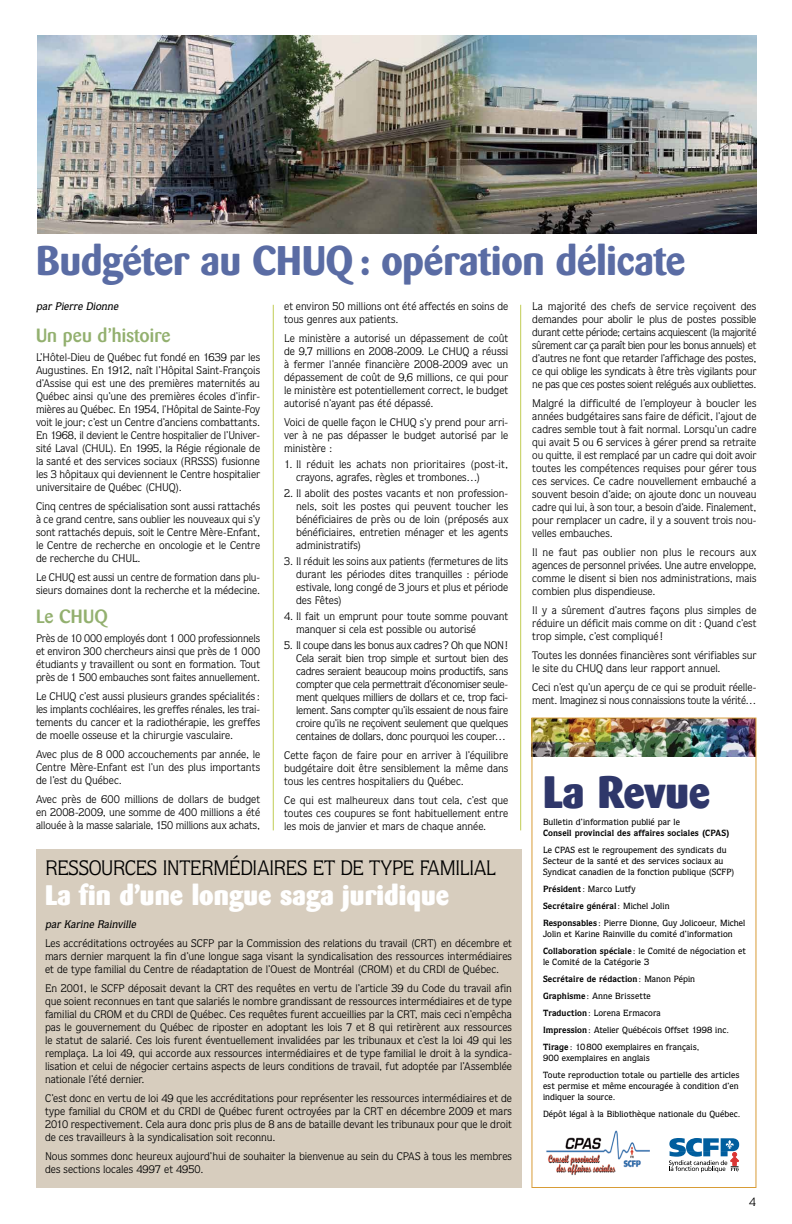
<style>
.page{position:relative;width:792px;height:1224px;background:#fff}
.page>*{position:absolute;margin:0;border:0;box-sizing:border-box;transform-origin:0 0}
.t1{font:800 45px "Barmeno";letter-spacing:-.005em;color:#2f376a}
.t2{font:700 41px "Barmeno";letter-spacing:-.005em;color:#5a6ca4}
.t3{font:800 28px "Barmeno";letter-spacing:.005em;color:#fff}
.t4{font:21px "Quorum IT Cby BT";letter-spacing:-.03em;color:#000}
.t5{font:500 19px "Barmeno";letter-spacing:.005em;color:#93b06f}
.t6{font:12px "Quorum IT Cby BT";color:#000}
.t7{font:11px/13px "Quorum IT Cby BT";letter-spacing:-.005em;color:#000;text-align:justify}
.t8{font:italic 500 11px "Quorum IT Cby BT";color:#000}
.t9{font:500 9px/17px "Quorum IT Cby BT";letter-spacing:.005em;color:#000}
.t10{font:700 9px "Quorum IT Cby BT";letter-spacing:.01em;color:#000}
.s1{font-weight:700}
.s2{font-weight:400}
</style>
<div class="page">
<img style="left:533px;top:720px;width:221px;height:37px">
<div style="left:531px;top:718px;width:225px;height:470px;border:1px solid #d89c36"></div>
<img style="left:546px;top:1130px;width:103px;height:45px">
<svg style="left:669px;top:1138px;width:70px;height:34px"></svg>
<hr style="left:273px;top:305px;width:1px;height:525px;background:#c1cc55">
<hr style="left:520px;top:305px;width:1px;height:525px;background:#c1cc55">
<div style="left:36px;top:850px;width:485px;height:338px;background:#d7cdbe"></div>
<img style="left:37px;top:36px;width:719px;height:198px">
<h2 class="t2" style="left:36px;top:236px;width:651px">Budgéter au CHUQ: opération délicate</h2>
<p class="t8" style="left:36px;top:300px;width:86px">par Pierre Dionne</p>
<h3 class="t5" style="left:36px;top:325px;width:136px">Un peu d’histoire</h3>
<p class="t7" style="left:36px;top:351px;width:226px">L’Hôtel-Dieu de Québec fut fondé en 1639 par les Augustines. En 1912, naît l’Hôpital Saint-François d’Assise qui est une des premières maternités au Québec ainsi qu’une des premières écoles d’infir&shy;mières au Québec. En 1954, l’Hôpital de Sainte-Foy voit le jour; c’est un Centre d’anciens combattants.<br>En 1968, il devient le Centre hospitalier de l’Univer&shy;sité Laval (CHUL). En 1995, la Régie régionale de la santé et des services sociaux (RRSSS) fusionne les 3 hôpitaux qui deviennent le Centre hospitalier universitaire de Québec (CHUQ).</p>
<p class="t7" style="left:36px;top:500px;width:226px">Cinq centres de spécialisation sont aussi rattachés à ce grand centre, sans oublier les nouveaux qui s’y sont rattachés depuis, soit le Centre Mère-Enfant, le Centre de recherche en oncologie et le Centre de recherche du CHUL.</p>
<p class="t7" style="left:36px;top:571px;width:226px">Le CHUQ est aussi un centre de formation dans plu&shy;sieurs domaines dont la recherche et la médecine.</p>
<h3 class="t5" style="left:36px;top:606px;width:73px">Le CHUQ</h3>
<p class="t7" style="left:36px;top:632px;width:226px">Près de 10 000 employés dont 1 000 professionnels et environ 300 chercheurs ainsi que près de 1 000 étudiants y travaillent ou sont en formation. Tout près de 1 500 embauches sont faites annuellement.</p>
<p class="t7" style="left:36px;top:690px;width:226px">Le CHUQ c’est aussi plusieurs grandes spécialités : les implants cochléaires, les greffes rénales, les trai&shy;tements du cancer et la radiothérapie, les greffes de moelle osseuse et la chirurgie vasculaire.</p>
<p class="t7" style="left:36px;top:748px;width:226px">Avec plus de 8 000 accouchements par année, le Centre Mère-Enfant est l’un des plus importants de l’est du Québec.</p>
<p class="t7" style="left:36px;top:793px;width:226px">Avec près de 600 millions de dollars de budget en 2008-2009, une somme de 400 millions a été allouée à la masse salariale, 150 millions aux achats,</p>
<p class="t7" style="left:284px;top:300px;width:226px">et environ 50 millions ont été affectés en soins de tous genres aux patients.</p>
<p class="t7" style="left:284px;top:332px;width:226px">Le ministère a autorisé un dépassement de coût de 9,7 millions en 2008-2009. Le CHUQ a réussi à fermer l’année financière 2008-2009 avec un dépassement de coût de 9,6 millions, ce qui pour le ministère est potentiellement correct, le budget autorisé n’ayant pas été dépassé.</p>
<p class="t7" style="left:284px;top:416px;width:226px">Voici de quelle façon le CHUQ s’y prend pour arri&shy;ver à ne pas dépasser le budget autorisé par le ministère :</p>
<p class="t7" style="left:296px;top:458px;width:214px;text-indent:-12px">1. Il réduit les achats non prioritaires (post-it, crayons, agrafes, règles et trombones…)</p>
<p class="t7" style="left:296px;top:487px;width:214px;text-indent:-12px">2. Il abolit des postes vacants et non profession&shy;nels, soit les postes qui peuvent toucher les bénéficiaires de près ou de loin (préposés aux bénéficiaires, entretien ménager et les agents administratifs)</p>
<p class="t7" style="left:296px;top:555px;width:214px;text-indent:-12px">3. Il réduit les soins aux patients (fermetures de lits durant les périodes dites tranquilles : période estivale, long congé de 3 jours et plus et période des Fêtes)</p>
<p class="t7" style="left:296px;top:610px;width:214px;text-indent:-12px">4. Il fait un emprunt pour toute somme pouvant manquer si cela est possible ou autorisé</p>
<p class="t7" style="left:296px;top:639px;width:214px;text-indent:-12px">5. Il coupe dans les bonus aux cadres? Oh que NON!<br>Cela serait bien trop simple et surtout bien des cadres seraient beaucoup moins productifs, sans compter que cela permettrait d’économiser seule&shy;ment quelques milliers de dollars et ce, trop faci&shy;lement. Sans compter qu’ils essaient de nous faire croire qu’ils ne reçoivent seulement que quelques centaines de dollars, donc pourquoi les couper…</p>
<p class="t7" style="left:284px;top:749px;width:226px">Cette façon de faire pour en arriver à l’équilibre budgétaire doit être sensiblement la même dans tous les centres hospitaliers du Québec.</p>
<p class="t7" style="left:284px;top:794px;width:226px">Ce qui est malheureux dans tout cela, c’est que toutes ces coupures se font habituellement entre les mois de janvier et mars de chaque année.</p>
<p class="t7" style="left:532px;top:300px;width:226px">La majorité des chefs de service reçoivent des demandes pour abolir le plus de postes possible durant cette période; certains acquiescent (la majorité sûrement car ça paraît bien pour les bonus annuels) et d’autres ne font que retarder l’affichage des postes, ce qui oblige les syndicats à être très vigilants pour ne pas que ces postes soient relégués aux oubliettes.</p>
<p class="t7" style="left:532px;top:397px;width:226px">Malgré la difficulté de l’employeur à boucler les années budgétaires sans faire de déficit, l’ajout de cadres semble tout à fait normal. Lorsqu’un cadre qui avait 5 ou 6 services à gérer prend sa retraite ou quitte, il est remplacé par un cadre qui doit avoir toutes les compétences requises pour gérer tous ces services. Ce cadre nouvellement embauché a souvent besoin d’aide; on ajoute donc un nouveau cadre qui lui, à son tour, a besoin d’aide. Finalement, pour remplacer un cadre, il y a souvent trois nou&shy;velles embauches.</p>
<p class="t7" style="left:532px;top:546px;width:226px">Il ne faut pas oublier non plus le recours aux agences de personnel privées. Une autre enveloppe, comme le disent si bien nos administrations, mais combien plus dispendieuse.</p>
<p class="t7" style="left:532px;top:604px;width:226px">Il y a sûrement d’autres façons plus simples de réduire un déficit mais comme on dit : Quand c’est trop simple, c’est compliqué !</p>
<p class="t7" style="left:532px;top:649px;width:226px">Toutes les données financières sont vérifiables sur le site du CHUQ dans leur rapport annuel.</p>
<p class="t7" style="left:532px;top:681px;width:226px">Ceci n’est qu’un aperçu de ce qui se produit réelle&shy;ment. Imaginez si nous connaissions toute la vérité…</p>
<h1 class="t1" style="left:543px;top:764px;width:169px">La Revue</h1>
<p class="t9" style="left:543px;top:813px;width:138px">Bulletin d’information publié par le</p>
<p class="t10" style="left:543px;top:827px;width:188px">Conseil provincial des affaires sociales (CPAS)</p>
<p class="t9" style="left:543px;top:844px;width:193px;line-height:11px">Le CPAS est le regroupement des syndicats du<br>Secteur de la santé et des services sociaux au<br>Syndicat canadien de la fonction publique (SCFP)</p>
<p class="t9" style="left:543px;top:880px;width:204px"><span class="s1">Président</span><span class="s2">:</span> Marco Lutfy<br><span class="s1">Secrétaire général</span><span class="s2">:</span> Michel Jolin<br><span class="s1">Responsables</span> : Pierre Dionne, Guy Jolicoeur, Michel</p>
<p class="t9" style="left:543px;top:925px;width:204px">Jolin et Karine Rainville du comité d’information<br><span class="s1">Collaboration spéciale</span> : le Comité de négociation et</p>
<p class="t9" style="left:543px;top:953px;width:188px">le Comité de la Catégorie 3<br><span class="s1">Secrétaire de rédaction</span>: Manon Pépin <span class="s1">Graphisme</span> : Anne Brissette<br><span class="s1">Traduction</span><span class="s2">:</span> Lorena Ermacora<br><span class="s1">Impression</span>: Atelier Québécois Offset 1998 inc.<br><span class="s1">Tirage</span> : 10800 exemplaires en français,</p>
<p class="t9" style="left:543px;top:1049px;width:198px">900 exemplaires en anglais<br>Toute reproduction totale ou partielle des articles</p>
<p class="t9" style="left:543px;top:1080px;width:197px;line-height:11px">est permise et même encouragée à condition d’en indiquer la source.</p>
<p class="t9" style="left:543px;top:1105px;width:199px">Dépôt légal à la Bibliothèque nationale du Québec.</p>
<h3 class="t4" style="left:45px;top:855px;width:453px">RESSOURCES INTERMÉDIAIRES ET DE TYPE FAMILIAL</h3>
<h3 class="t3" style="left:45px;top:878px;width:406px">La fin d’une longue saga juridique</h3>
<p class="t8" style="left:45px;top:917px;width:95px">par Karine Rainville</p>
<p class="t7" style="left:45px;top:937px;width:469px">Les accréditations octroyées au SCFP par la Commission des relations du travail (CRT) en décembre et mars dernier marquent la fin d’une longue saga visant la syndicalisation des ressources intermédiaires et de type familial du Centre de réadaptation de l’Ouest de Montréal (CROM) et du CRDI de Québec.</p>
<p class="t7" style="left:45px;top:982px;width:469px">En 2001, le SCFP déposait devant la CRT des requêtes en vertu de l’article 39 du Code du travail afin que soient reconnues en tant que salariés le nombre grandissant de ressources intermédiaires et de type familial du CROM et du CRDI de Québec. Ces requêtes furent accueillies par la CRT, mais ceci n’empêcha pas le gouvernement du Québec de riposter en adoptant les lois 7 et 8 qui retirèrent aux ressources le statut de salarié. Ces lois furent éventuellement invalidées par les tribunaux et c’est la loi 49 qui les remplaça. La loi 49, qui accorde aux ressources intermédiaires et de type familial le droit à la syndica&shy;lisation et celui de négocier certains aspects de leurs conditions de travail, fut adoptée par l’Assemblée nationale l’été dernier.</p>
<p class="t7" style="left:45px;top:1092px;width:469px">C’est donc en vertu de loi 49 que les accréditations pour représenter les ressources intermédiaires et de type familial du CROM et du CRDI de Québec furent octroyées par la CRT en décembre 2009 et mars 2010 respectivement. Cela aura donc pris plus de 8 ans de bataille devant les tribunaux pour que le droit de ces travailleurs à la syndicalisation soit reconnu.</p>
<p class="t7" style="left:45px;top:1150px;width:468px">Nous sommes donc heureux aujourd’hui de souhaiter la bienvenue au sein du CPAS à tous les membres des sections locales 4997 et 4950.</p>
<p class="t6" style="left:749px;top:1195px;width:8px">4</p>
</div>
